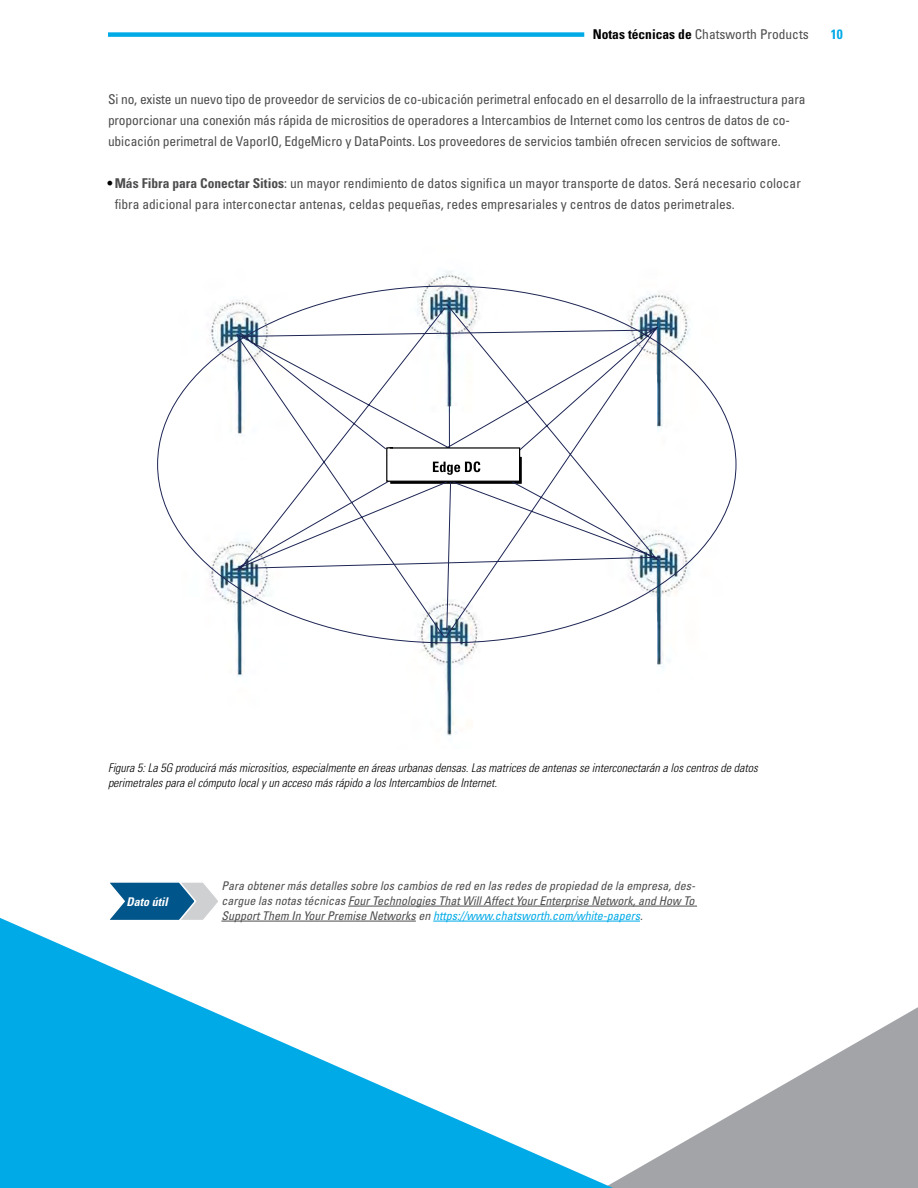
<style>
.page{position:relative;width:918px;height:1188px;background:#fff}
.page>*{position:absolute;margin:0;border:0;box-sizing:border-box;transform-origin:0 0}
.t1{font:18px "Minion Pro";color:#000}
.t2{font:condensed 13.5px/21px "Univers LT Std";letter-spacing:-.01em;color:#4d4d4f}
.t3{font:700 condensed 13.5px "Univers LT Std";color:#00aae7}
.t4{font:italic condensed 12px/15px "Univers LT Std";color:#4d4d4f;text-align:justify}
.t5{font:italic 300 condensed 12px/15px "Univers LT Std";color:#000}
.t6{font:italic 700 condensed 12px "Univers LT Std";color:#fff}
.s1{font-weight:700;color:#000}
.s2{font-weight:700}
.s3{color:#00aae7}
</style>
<div class="page">
<div style="left:108px;top:32px;width:476px;height:5px;background:#00aae7"></div>
<svg style="left:613px;top:1007px;width:305px;height:181px;fill:#a2a4a7"></svg>
<svg style="left:0;top:918px;width:613px;height:270px;fill:#00aae7"></svg>
<img style="left:237px;top:271px;width:500px;height:465px">
<svg style="left:157px;top:286px;width:579px;height:357px"></svg>
<svg style="left:238px;top:330px;width:423px;height:239px"></svg>
<svg style="left:386px;top:447px;width:138px;height:39px"></svg>
<hr style="left:348px;top:906px;width:349px;height:1px;background:#4d4d4f">
<hr style="left:221px;top:921px;width:195px;height:1px;background:#4d4d4f">
<hr style="left:433px;top:921px;width:207px;height:1px;background:#00aae7">
<svg style="left:105px;top:882px;width:116px;height:43px"></svg>
<p class="t2" style="left:593px;top:24px;width:217px"><span class="s1">Notas técnicas de</span> Chatsworth Products</p>
<p class="t3" style="left:831px;top:26px;width:13px">10</p>
<p class="t2" style="left:108px;top:89px;width:699px">Si no, existe un nuevo tipo de proveedor de servicios de co-ubicación perimetral enfocado en el desarrollo de la infraestructura para proporcionar una conexión más rápida de micrositios de operadores a Intercambios de Internet como los centros de datos de co&shy;ubicación perimetral de VaporIO, EdgeMicro y DataPoints. Los proveedores de servicios también ofrecen servicios de software.</p>
<p class="t2" style="left:115px;top:172px;width:688px"><span class="s2">Más Fibra para Conectar Sitios</span>: un mayor rendimiento de datos significa un mayor transporte de datos. Será necesario colocar fibra adicional para interconectar antenas, celdas pequeñas, redes empresariales y centros de datos perimetrales.</p>
<h1 class="t1" style="left:106px;top:169px;width:9px">•</h1>
<p class="t5" style="left:108px;top:760px;width:651px">Figura 5: La 5G producirá más micrositios, especialmente en áreas urbanas densas. Las matrices de antenas se interconectarán a los centros de datos perimetrales para el cómputo local y un acceso más rápido a los Intercambios de Internet.</p>
<p class="t6" style="left:126px;top:894px;width:43px">Dato útil</p>
<p class="t4" style="left:221px;top:878px;width:475px">Para obtener más detalles sobre los cambios de red en las redes de propiedad de la empresa, des&shy;cargue las notas técnicas Four Technologies That Will Affect Your Enterprise Network, and How To Support Them In Your Premise Networks en <span class="s3">https://www.chatsworth.com/white-papers</span>.</p>
</div>
